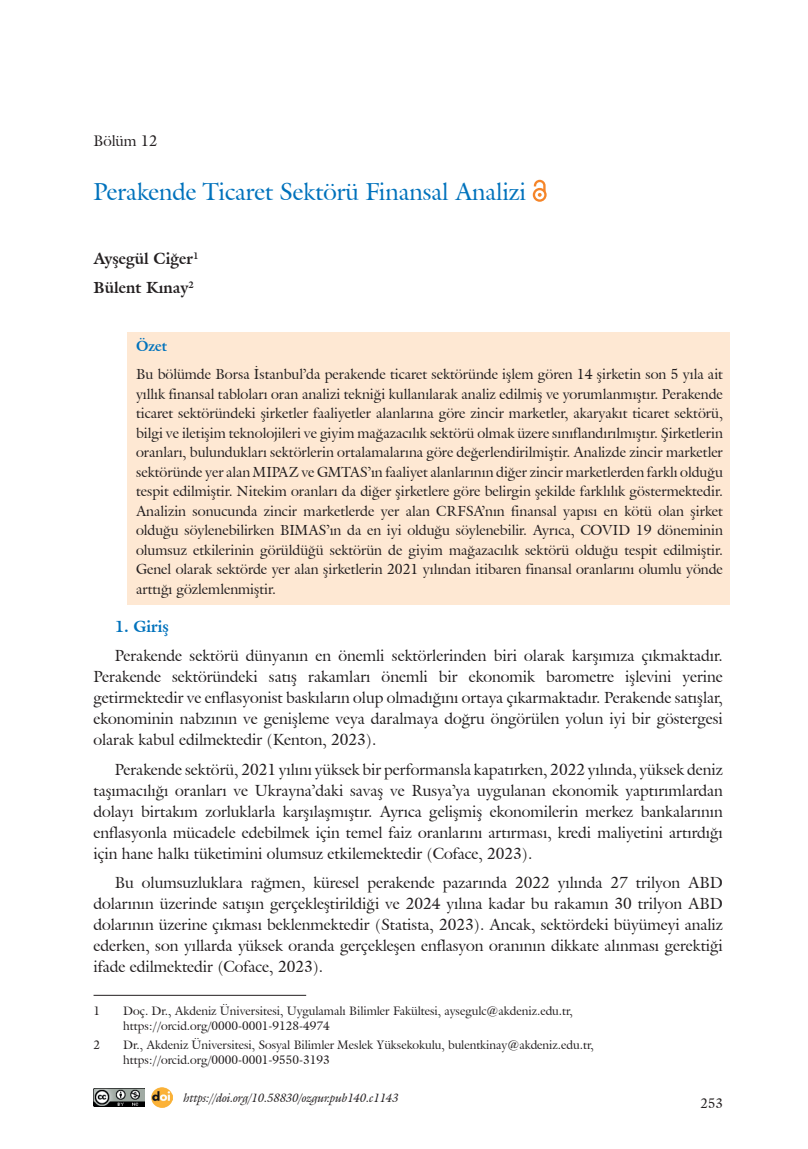
<style>
.page{position:relative;width:808px;height:1149px;background:#fff}
.page>*{position:absolute;margin:0;border:0;box-sizing:border-box;transform-origin:0 0}
.t1{font:24px "Galliard IT Cby BT";color:#0072bc}
.t2{font:15.75px/21px "Galliard IT Cby BT";color:#231f20;text-align:justify}
.t3{font:700 15.75px/29.5px "Galliard IT Cby BT";color:#231f20}
.t4{font:700 15.75px "Galliard IT Cby BT";color:#0072bc}
.t5{font:15px "Galliard IT Cby BT";color:#231f20}
.t6{font:14.25px/19.5px "Galliard IT Cby BT";color:#231f20;text-align:justify}
.t7{font:700 14.25px "Galliard IT Cby BT";color:#0072bc}
.t8{font:13.5px "Galliard IT Cby BT";color:#231f20}
.t9{font:12px/15px "Galliard IT Cby BT";color:#231f20}
.t10{font:italic 12px "Galliard IT Cby BT";color:#231f20}
</style>
<div class="page">
<div style="left:127px;top:332px;width:603px;height:272px;background:#fee8d3"></div>
<svg style="left:533px;top:180px;width:14px;height:22px"></svg>
<hr style="left:94px;top:994px;width:212px;height:1px;background:#231f20">
<img style="left:94px;top:1088px;width:51px;height:18px">
<img style="left:152px;top:1087px;width:21px;height:20px">
<p class="t5" style="left:94px;top:131px;width:65px">Bölüm 12</p>
<h1 class="t1" style="left:94px;top:176px;width:434px">Perakende Ticaret Sektörü Finansal Analizi</h1>
<p class="t3" style="left:94px;top:243px;width:107px">Ayşegül Ciğer<sup>1<br></sup>Bülent Kınay<sup>2</sup></p>
<p class="t7" style="left:136px;top:336px;width:32px">Özet</p>
<p class="t6" style="left:136px;top:364px;width:588px">Bu bölümde Borsa İstanbul’da perakende ticaret sektöründe işlem gören 14 şirketin son 5 yıla ait yıllık finansal tabloları oran analizi tekniği kullanılarak analiz edilmiş ve yorumlanmıştır. Perakende ticaret sektöründeki şirketler faaliyetler alanlarına göre zincir marketler, akaryakıt ticaret sektörü, bilgi ve iletişim teknolojileri ve giyim mağazacılık sektörü olmak üzere sınıflandırılmıştır. Şirketlerin oranları, bulundukları sektörlerin ortalamalarına göre değerlendirilmiştir. Analizde zincir marketler sektöründe yer alan MIPAZ ve GMTAS’ın faaliyet alanlarının diğer zincir marketlerden farklı olduğu tespit edilmiştir. Nitekim oranları da diğer şirketlere göre belirgin şekilde farklılık göstermektedir.<br>Analizin sonucunda zincir marketlerde yer alan CRFSA’nın finansal yapısı en kötü olan şirket olduğu söylenebilirken BIMAS’ın da en iyi olduğu söylenebilir. Ayrıca, COVID 19 döneminin olumsuz etkilerinin görüldüğü sektörün de giyim mağazacılık sektörü olduğu tespit edilmiştir.<br>Genel olarak sektörde yer alan şirketlerin 2021 yılından itibaren finansal oranlarını olumlu yönde arttığı gözlemlenmiştir.</p>
<p class="t4" style="left:115px;top:615px;width:56px">1. Giriş</p>
<p class="t2" style="left:94px;top:645px;width:631px;text-indent:21px">Perakende sektörü dünyanın en önemli sektörlerinden biri olarak karşımıza çıkmaktadır.<br>Perakende sektöründeki satış rakamları önemli bir ekonomik barometre işlevini yerine getirmektedir ve enflasyonist baskıların olup olmadığını ortaya çıkarmaktadır. Perakende satışlar, ekonominin nabzının ve genişleme veya daralmaya doğru öngörülen yolun iyi bir göstergesi olarak kabul edilmektedir (Kenton, 2023).</p>
<p class="t2" style="left:94px;top:758px;width:631px;text-indent:21px">Perakende sektörü, 2021 yılını yüksek bir performansla kapatırken, 2022 yılında, yüksek deniz taşımacılığı oranları ve Ukrayna’daki savaş ve Rusya’ya uygulanan ekonomik yaptırımlardan dolayı birtakım zorluklarla karşılaşmıştır. Ayrıca gelişmiş ekonomilerin merkez bankalarının enflasyonla mücadele edebilmek için temel faiz oranlarını artırması, kredi maliyetini artırdığı için hane halkı tüketimini olumsuz etkilemektedir (Coface, 2023).</p>
<p class="t2" style="left:94px;top:872px;width:631px;text-indent:21px">Bu olumsuzluklara rağmen, küresel perakende pazarında 2022 yılında 27 trilyon ABD dolarının üzerinde satışın gerçekleştirildiği ve 2024 yılına kadar bu rakamın 30 trilyon ABD dolarının üzerine çıkması beklenmektedir (Statista, 2023). Ancak, sektördeki büyümeyi analiz ederken, son yıllarda yüksek oranda gerçekleşen enflasyon oranının dikkate alınması gerektiği ifade edilmektedir (Coface, 2023).</p>
<p class="t9" style="left:94px;top:1002px;width:8px">1</p>
<p class="t9" style="left:123px;top:1002px;width:451px">Doç. Dr., Akdeniz Üniversitesi, Uygulamalı Bilimler Fakültesi, aysegulc@akdeniz.edu.tr, https://orcid.org/0000-0001-9128-4974</p>
<p class="t9" style="left:94px;top:1036px;width:8px">2</p>
<p class="t9" style="left:123px;top:1036px;width:472px">Dr., Akdeniz Üniversitesi, Sosyal Bilimler Meslek Yüksekokulu, bulentkinay@akdeniz.edu.tr, https://orcid.org/0000-0001-9550-3193</p>
<p class="t10" style="left:184px;top:1089px;width:216px">https://doi.org/10.58830/ozgur.pub140.c1143</p>
<p class="t8" style="left:700px;top:1094px;width:24px">253</p>
</div>
